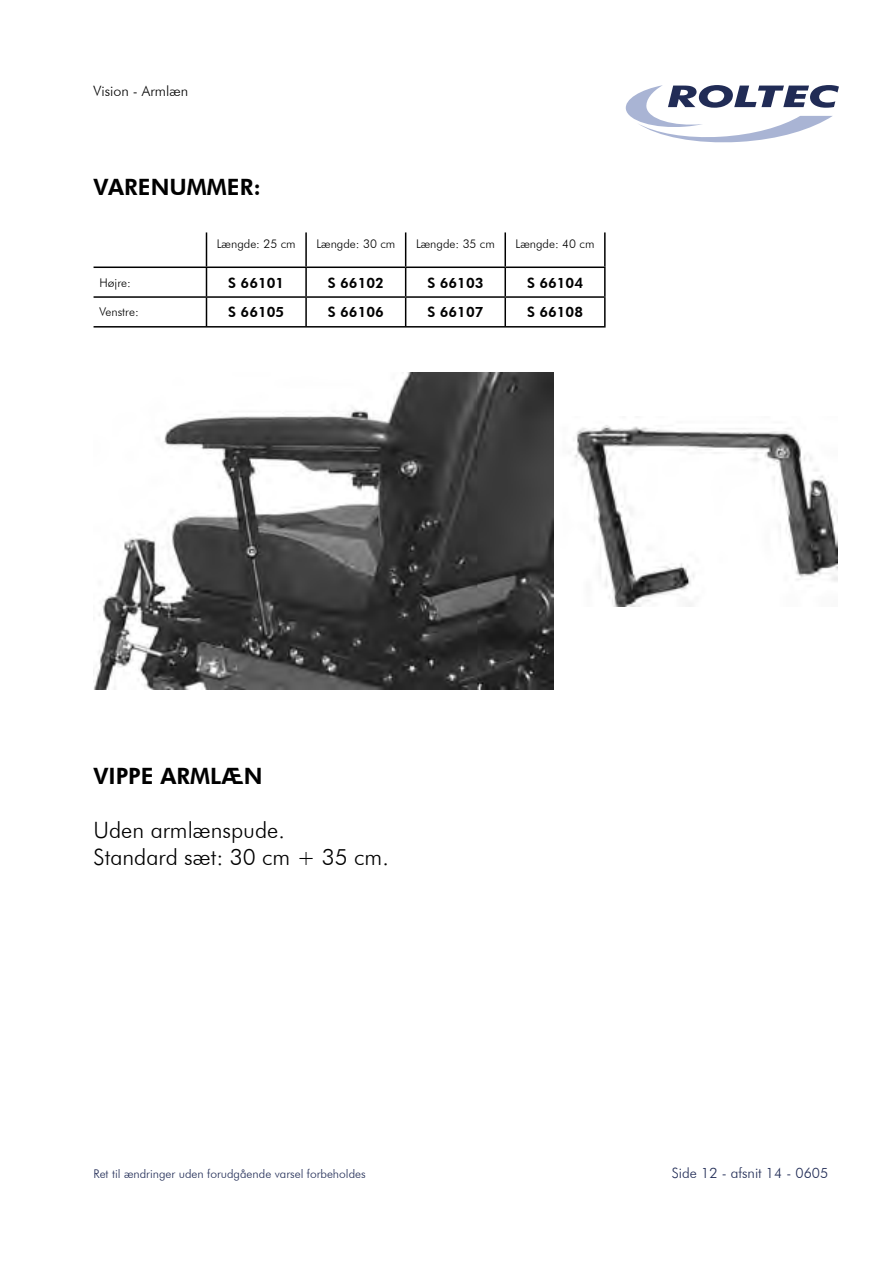
<style>
.page{position:relative;width:893px;height:1263px;background:#fff}
.page>*{position:absolute;margin:0;border:0;box-sizing:border-box;transform-origin:0 0}
.t1{font:300 22.5px "Futura BT";color:#000}
.t2{font:800 22.5px "Futura BT";color:#000}
.t3{font:800 14.25px "Futura BT";color:#000}
.t4{font:300 14.25px "Futura BT";color:#212c56}
.t5{font:300 14.25px "Futura BT";color:#000}
.t6{font:300 12px "Futura BT";color:#000}
.t7{font:300 12px "Futura BT";color:#212c56}
</style>
<div class="page">
<svg style="left:625px;top:85px;width:214px;height:58px"></svg>
<hr style="left:206px;top:232px;width:1px;height:34px;background:#000">
<hr style="left:305px;top:232px;width:2px;height:34px;background:#000">
<hr style="left:405px;top:232px;width:1px;height:34px;background:#000">
<hr style="left:504px;top:232px;width:2px;height:34px;background:#000">
<hr style="left:604px;top:232px;width:2px;height:34px;background:#000">
<hr style="left:94px;top:266px;width:212px;height:2px;background:#000">
<hr style="left:306px;top:266px;width:100px;height:2px;background:#000">
<hr style="left:305px;top:268px;width:2px;height:28px;background:#000">
<hr style="left:406px;top:266px;width:99px;height:2px;background:#000">
<hr style="left:505px;top:266px;width:101px;height:2px;background:#000">
<hr style="left:504px;top:268px;width:2px;height:28px;background:#000">
<hr style="left:604px;top:268px;width:2px;height:28px;background:#000">
<hr style="left:94px;top:296px;width:212px;height:2px;background:#000">
<svg style="left:206px;top:268px;width:1px;height:58px"></svg>
<hr style="left:306px;top:296px;width:100px;height:2px;background:#000">
<hr style="left:305px;top:298px;width:2px;height:28px;background:#000">
<hr style="left:406px;top:296px;width:99px;height:2px;background:#000">
<svg style="left:405px;top:268px;width:1px;height:58px"></svg>
<hr style="left:505px;top:296px;width:101px;height:2px;background:#000">
<hr style="left:504px;top:298px;width:2px;height:28px;background:#000">
<hr style="left:604px;top:298px;width:2px;height:28px;background:#000">
<hr style="left:94px;top:326px;width:512px;height:2px;background:#000">
<img style="left:553px;top:416px;width:285px;height:190px">
<img style="left:94px;top:372px;width:459px;height:318px">
<p class="t5" style="left:94px;top:82px;width:96px">Vision - Armlæn</p>
<p class="t2" style="left:94px;top:173px;width:169px">VARENUMMER:</p>
<p class="t6" style="left:217px;top:236px;width:80px">Længde: 25 cm</p>
<p class="t6" style="left:316px;top:236px;width:80px">Længde: 30 cm</p>
<p class="t6" style="left:416px;top:236px;width:80px">Længde: 35 cm</p>
<p class="t6" style="left:516px;top:236px;width:80px">Længde: 40 cm</p>
<p class="t6" style="left:100px;top:275px;width:33px">Højre:</p>
<p class="t3" style="left:228px;top:274px;width:58px">S 66101</p>
<p class="t3" style="left:328px;top:274px;width:58px">S 66102</p>
<p class="t3" style="left:427px;top:274px;width:58px">S 66103</p>
<p class="t3" style="left:527px;top:274px;width:58px">S 66104</p>
<p class="t6" style="left:100px;top:305px;width:41px">Venstre:</p>
<p class="t3" style="left:228px;top:304px;width:58px">S 66105</p>
<p class="t3" style="left:328px;top:304px;width:58px">S 66106</p>
<p class="t3" style="left:427px;top:304px;width:58px">S 66107</p>
<p class="t3" style="left:527px;top:304px;width:58px">S 66108</p>
<p class="t2" style="left:94px;top:763px;width:170px">VIPPE ARMLÆN</p>
<p class="t1" style="left:94px;top:817px;width:193px">Uden armlænspude.</p>
<p class="t1" style="left:94px;top:844px;width:297px">Standard sæt: 30 cm + 35 cm.</p>
<p class="t7" style="left:94px;top:1166px;width:274px">Ret til ændringer uden forudgående varsel forbeholdes</p>
<p class="t4" style="left:672px;top:1164px;width:158px">Side 12 - afsnit 14 - 0605</p>
</div>
